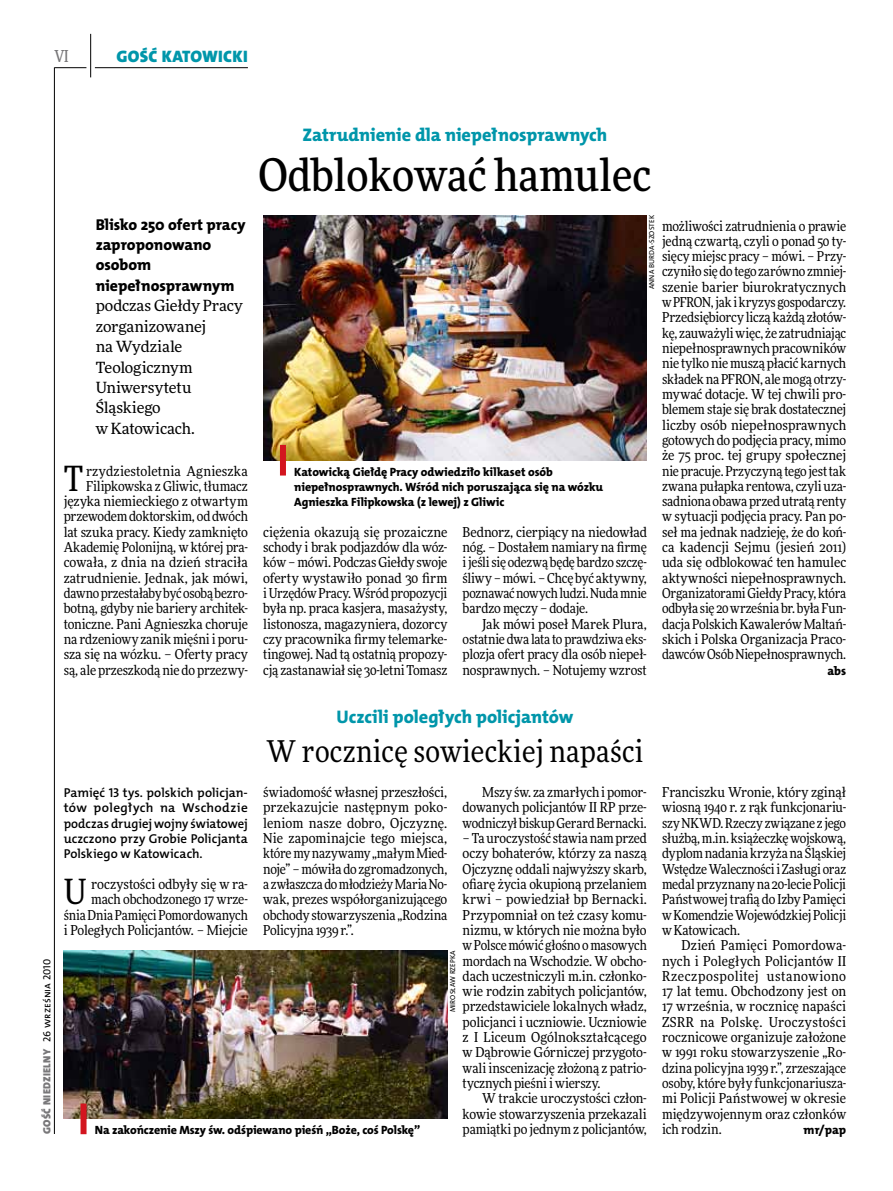
<style>
.page{position:relative;width:893px;height:1191px;background:#fff}
.page>*{position:absolute;margin:0;border:0;box-sizing:border-box;transform-origin:0 0}
._05-3_tytuł_sredni_3{font:500 45px "Freeday Narrow";color:#000}
._02-1_body_z_incjale{font:34.8px "Freeday Narrow News";color:#000}
._05-3a_tytuł_mały_20{font:30px "Freeday Narrow News";letter-spacing:.01em;color:#000}
._04-2_nadtytuł_local{font:18.3px "The Mix HP8 Ex Bld";letter-spacing:-.005em;color:#0096aa}
.t1{font:16.65px "The Mix HP9 Blk";letter-spacing:.02em;color:#0096aa}
.t2{font:500 16.5px "Freeday Narrow";color:#787779;scale:.9 1}
._06-5_lead_local_10{font:15.75px/20.4px "The Mix HP8 Ex Bld";color:#000}
._06-5_lead_local_10-2{font:15.45px/20.4px "Freeday News";letter-spacing:-.01em;color:#000}
._01_body_tekst{font:13.65px/15.3px "Freeday Narrow News";letter-spacing:-.01em;color:#000;text-align:justify}
._02-1_body_z_incjale-2{font:13.65px/15.3px "Freeday Narrow News";letter-spacing:-.01em;color:#000;text-align:justify}
._06-6_lead_local_mał{font:12.9px/15.3px "The Mix HP6 Se Bld";color:#000;text-align:justify}
._01_body_tekst-2{font:12.3px "The Mix HP8 Ex Bld";color:#000}
._09-3_podpis_zdjecia{font:12px/15.3px "The Mix HP8 Ex Bld";letter-spacing:-.005em;color:#000}
.t3{font:10.5px "The Mix HP9 Blk";letter-spacing:.025em;color:#787779}
._09-4_autor_zdjecia{font:7.2px "The Mix HP5 Plain";letter-spacing:.015em;color:#000}
.s1{font-family:"The Mix HP5 Plain";color:#000}
</style>
<div class="page">
<hr style="left:54px;top:67px;width:1px;height:1067px;background:#000">
<hr style="left:90px;top:34px;width:1px;height:43px;background:#000">
<hr style="left:54px;top:67px;width:32px;height:1px;background:#000">
<hr style="left:95px;top:67px;width:153px;height:1px;background:#000">
<img style="left:263px;top:215px;width:384px;height:245px">
<div style="left:280px;top:445px;width:6px;height:30px;background:#d3151f"></div>
<img style="left:64px;top:950px;width:383px;height:168px">
<div style="left:81px;top:1103px;width:6px;height:31px;background:#d3151f"></div>
<p class="t2" style="left:54px;top:46px;width:17px">VI</p>
<p class="t1" style="left:117px;top:46px;width:133px">GOŚĆ KATOWICKI</p>
<p class="_06-5_lead_local_10" style="left:96px;top:214px;width:151px">Blisko 250 ofert pracy zaproponowano osobom niepełnosprawnym</p>
<p class="_06-5_lead_local_10-2" style="left:96px;top:295px;width:149px">podczas Giełdy Pracy zorganizowanej<br>na Wydziale<br>Teologicznym<br>Uniwersytetu<br>Śląskiego<br>w Katowicach.</p>
<p class="_02-1_body_z_incjale-2" style="left:64px;top:463px;width:186px;text-align:right">rzydziestoletnia Agnieszka<br>Filipkowska z Gliwic, tłumacz języka niemieckiego z otwartym przewodem doktorskim, od dwóch lat szuka pracy. Kiedy zamknięto<br>Akademię Polonijną, w której pra&shy;cowała, z dnia na dzień straciła zatrudnienie. Jednak, jak mówi, dawno przestałaby być osobą bezro&shy;botną, gdyby nie bariery architek&shy;toniczne. Pani Agnieszka choruje na rdzeniowy zanik mięśni i poru&shy;sza się na wózku. – Oferty pracy są, ale przeszkodą nie do przezwy-</p>
<p class="_02-1_body_z_incjale" style="left:64px;top:457px;width:21px">T</p>
<p class="_04-2_nadtytuł_local" style="left:303px;top:123px;width:306px">Zatrudnienie dla niepełnosprawnych</p>
<p class="_05-3_tytuł_sredni_3" style="left:259px;top:147px;width:394px">Odblokować hamulec</p>
<p class="_09-4_autor_zdjecia" style="left:647px;top:289px;width:76px;rotate:-90deg">ANNA BURDA-SZOSTEK</p>
<p class="_01_body_tekst" style="left:662px;top:218px;width:186px">możliwości zatrudnienia o prawie jedną czwartą, czyli o ponad 50 ty&shy;sięcy miejsc pracy – mówi. – Przy&shy;czyniło się do tego zarówno zmniej&shy;szenie barier biurokratycznych w PFRON, jak i kryzys gospodarczy.<br>Przedsiębiorcy liczą każdą złotów&shy;kę, zauważyli więc, że zatrudniając niepełnosprawnych pracowników nie tylko nie muszą płacić karnych składek na PFRON, ale mogą otrzy&shy;mywać dotacje. W tej chwili pro&shy;blemem staje się brak dostatecznej liczby osób niepełnosprawnych gotowych do podjęcia pracy, mimo że 75 proc. tej grupy społecznej nie pracuje. Przyczyną tego jest tak zwana pułapka rentowa, czyli uza&shy;sadniona obawa przed utratą renty w sytuacji podjęcia pracy. Pan po&shy;seł ma jednak nadzieję, że do koń&shy;ca kadencji Sejmu (jesień 2011) uda się odblokować ten hamulec aktywności niepełnosprawnych.<br>Organizatorami Giełdy Pracy, która odbyła się 20 września br. była Fun&shy;dacja Polskich Kawalerów Maltań&shy;skich i Polska Organizacja Praco&shy;dawców Osób Niepełnosprawnych.</p>
<p class="_01_body_tekst-2" style="left:827px;top:662px;width:20px">abs</p>
<p class="_09-3_podpis_zdjecia" style="left:294px;top:464px;width:310px">Katowicką Giełdę Pracy odwiedziło kilkaset osób niepełnosprawnych. Wśród nich poruszająca się na wózku<br>Agnieszka Filipkowska (z lewej) z Gliwic</p>
<p class="_02-1_body_z_incjale-2" style="left:263px;top:524px;width:186px">ciężenia okazują się prozaiczne schody i brak podjazdów dla wóz&shy;ków – mówi. Podczas Giełdy swoje oferty wystawiło ponad 30 firm i Urzędów Pracy. Wśród propozycji była np. praca kasjera, masażysty, listonosza, magazyniera, dozorcy czy pracownika firmy telemarke&shy;tingowej. Nad tą ostatnią propozy&shy;cją zastanawiał się 30-letni Tomasz</p>
<p class="_02-1_body_z_incjale-2" style="left:463px;top:524px;width:186px">Bednorz, cierpiący na niedowład nóg. – Dostałem namiary na firmę i jeśli się odezwą będę bardzo szczę&shy;śliwy – mówi. – Chcę być aktywny, poznawać nowych ludzi. Nuda mnie bardzo męczy – dodaje.</p>
<p class="_01_body_tekst" style="left:463px;top:616px;width:186px;text-indent:20px">Jak mówi poseł Marek Plura, ostatnie dwa lata to prawdziwa eks&shy;plozja ofert pracy dla osób niepeł&shy;nosprawnych. – Notujemy wzrost</p>
<p class="_04-2_nadtytuł_local" style="left:337px;top:705px;width:238px">Uczcili poległych policjantów</p>
<p class="_05-3a_tytuł_mały_20" style="left:267px;top:732px;width:378px">W rocznicę sowieckiej napaści</p>
<p class="t3" style="left:40px;top:1134px;width:177px;rotate:-90deg">GOŚĆ NIEDZIELNY <span class="s1">26 września 2010</span></p>
<p class="_02-1_body_z_incjale-2" style="left:263px;top:784px;width:186px">świadomość własnej przeszłości, przekazujcie następnym poko&shy;leniom nasze dobro, Ojczyznę.<br>Nie zapominajcie tego miejsca, które my nazywamy „małym Mied&shy;noje” – mówiła do zgromadzonych, a zwłaszcza do młodzieży Maria No&shy;wak, prezes współorganizującego obchody stowarzyszenia „Rodzina Policyjna 1939 r.”.</p>
<p class="_01_body_tekst" style="left:463px;top:784px;width:186px;text-indent:20px">Mszy św. za zmarłych i pomor&shy;dowanych policjantów II RP prze&shy;wodniczył biskup Gerard Bernacki.</p>
<p class="_06-6_lead_local_mał" style="left:64px;top:785px;width:186px">Pamięć 13 tys. polskich policjan&shy;tów poległych na Wschodzie podczas drugiej wojny światowej uczczono przy Grobie Policjanta Polskiego w Katowicach.</p>
<p class="_01_body_tekst" style="left:463px;top:830px;width:186px">– Ta uroczystość stawia nam przed oczy bohaterów, którzy za naszą Ojczyznę oddali najwyższy skarb, ofiarę życia okupioną przelaniem krwi – powiedział bp Bernacki.<br>Przypomniał on też czasy komu&shy;nizmu, w których nie można było w Polsce mówić głośno o masowych mordach na Wschodzie. W obcho&shy;dach uczestniczyli m.in. członko&shy;wie rodzin zabitych policjantów, przedstawiciele lokalnych władz, policjanci i uczniowie. Uczniowie z I Liceum Ogólnokształcącego w Dąbrowie Górniczej przygoto&shy;wali inscenizację złożoną z patrio&shy;tycznych pieśni i wierszy.</p>
<p class="_01_body_tekst" style="left:463px;top:1090px;width:186px;text-indent:20px">W trakcie uroczystości człon&shy;kowie stowarzyszenia przekazali pamiątki po jednym z policjantów,</p>
<p class="_02-1_body_z_incjale-2" style="left:64px;top:876px;width:186px;text-align:right">roczystości odbyły się w ra&shy;mach obchodzonego 17 wrze-<br>śnia Dnia Pamięci Pomordowanych i Poległych Policjantów. – Miejcie</p>
<p class="_02-1_body_z_incjale" style="left:64px;top:870px;width:24px">U</p>
<p class="_09-4_autor_zdjecia" style="left:448px;top:1012px;width:63px;rotate:-90deg">MIROSŁAW RZEPKA</p>
<p class="_09-3_podpis_zdjecia" style="left:95px;top:1122px;width:327px">Na zakończenie Mszy św. odśpiewano pieśń „Boże, coś Polskę”</p>
<p class="_01_body_tekst" style="left:662px;top:784px;width:186px">Franciszku Wronie, który zginął wiosną 1940 r. z rąk funkcjonariu&shy;szy NKWD. Rzeczy związane z jego służbą, m.in. książeczkę wojskową, dyplom nadania krzyża na Śląskiej Wstędze Waleczności i Zasługi oraz medal przyznany na 20-lecie Policji Państwowej trafią do Izby Pamięci w Komendzie Wojewódzkiej Policji w Katowicach.</p>
<p class="_01_body_tekst" style="left:662px;top:937px;width:186px;text-indent:20px">Dzień Pamięci Pomordowa&shy;nych i Poległych Policjantów II Rzeczpospolitej ustanowiono 17 lat temu. Obchodzony jest on 17 września, w rocznicę napaści ZSRR na Polskę. Uroczystości rocznicowe organizuje założone w 1991 roku stowarzyszenie „Ro&shy;dzina policyjna 1939 r.”, zrzeszające osoby, które były funkcjonariusza&shy;mi Policji Państwowej w okresie międzywojennym oraz członków ich rodzin.</p>
<p class="_01_body_tekst-2" style="left:804px;top:1122px;width:44px">mr/pap</p>
</div>
